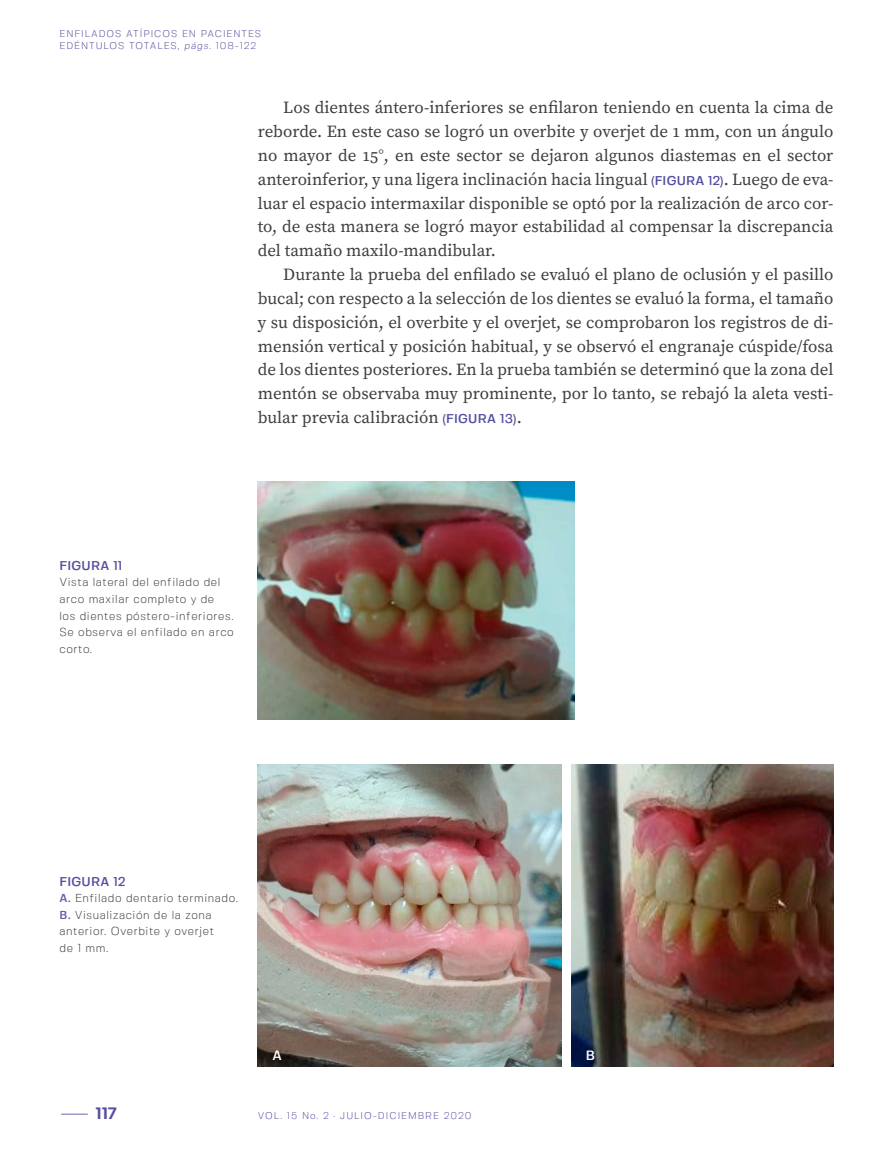
<style>
.page{position:relative;width:893px;height:1149px;background:#fff}
.page>*{position:absolute;margin:0;border:0;box-sizing:border-box;transform-origin:0 0}
.t1{font:16.95px/23.9px "Source Serif Pro";color:#3e3e3f;text-align:justify}
.t2{font:700 16.5px "Fivo Sans";color:#554fa1}
.t3{font:500 13.5px "Fivo Sans";color:#fff}
.t4{font:500 12.75px "Fivo Sans";letter-spacing:.02em;color:#554fa1}
.t5{font:300 11.55px/16.5px "Fivo Sans";letter-spacing:.05em;color:#3e3e3f}
.t6{font:300 9.75px/12px "Fivo Sans";letter-spacing:.1em;color:#554fa1}
.s1{font-style:italic}
.s2{font-family:"Fivo Sans";font-weight:500;font-size:12.75px;color:#554fa1}
.s3{font-weight:500;color:#635ca8}
.s4{font-weight:300;font-size:18px}
</style>
<div class="page">
<img style="left:258px;top:764px;width:304px;height:302px">
<img style="left:571px;top:764px;width:262px;height:302px">
<img style="left:258px;top:481px;width:317px;height:238px">
<p class="t6" style="left:60px;top:28px;width:203px">ENFILADOS ATÍPICOS EN PACIENTES<br>EDÉNTULOS TOTALES, <span class="s1">págs.</span> 108-122</p>
<p class="t1" style="left:258px;top:96px;width:577px;text-indent:26px">Los dientes ántero-inferiores se enfilaron teniendo en cuenta la cima de reborde. En este caso se logró un overbite y overjet de 1 mm, con un ángulo no mayor de 15°, en este sector se dejaron algunos diastemas en el sector anteroinferior, y una ligera inclinación hacia lingual <span class="s2">(FIGURA 12)</span>. Luego de eva&shy;luar el espacio intermaxilar disponible se optó por la realización de arco cor&shy;to, de esta manera se logró mayor estabilidad al compensar la discrepancia del tamaño maxilo-mandibular.</p>
<p class="t1" style="left:258px;top:263px;width:577px;text-indent:26px">Durante la prueba del enfilado se evaluó el plano de oclusión y el pasillo bucal; con respecto a la selección de los dientes se evaluó la forma, el tamaño y su disposición, el overbite y el overjet, se comprobaron los registros de di&shy;mensión vertical y posición habitual, y se observó el engranaje cúspide/fosa de los dientes posteriores. En la prueba también se determinó que la zona del mentón se observaba muy prominente, por lo tanto, se rebajó la aleta vesti&shy;bular previa calibración <span class="s2">(FIGURA 13)</span>.</p>
<p class="t4" style="left:60px;top:557px;width:64px">FIGURA 11</p>
<p class="t5" style="left:60px;top:574px;width:176px">Vista lateral del enfilado del arco maxilar completo y de<br>los dientes póstero-inferiores.<br>Se observa el enfilado en arco corto.</p>
<p class="t4" style="left:60px;top:873px;width:67px">FIGURA 12</p>
<p class="t5" style="left:60px;top:889px;width:180px"><span class="s3">A.</span> Enfilado dentario terminado.<br><span class="s3">B.</span> Visualización de la zona anterior. Overbite y overjet<br>de 1 mm.</p>
<p class="t3" style="left:272px;top:1046px;width:11px">A</p>
<p class="t3" style="left:586px;top:1046px;width:11px">B</p>
<p class="t2" style="left:60px;top:1102px;width:59px"><span class="s4">—</span> 117</p>
<p class="t6" style="left:258px;top:1109px;width:215px">VOL. 15 No. 2 · JULIO-DICIEMBRE 2020</p>
</div>
